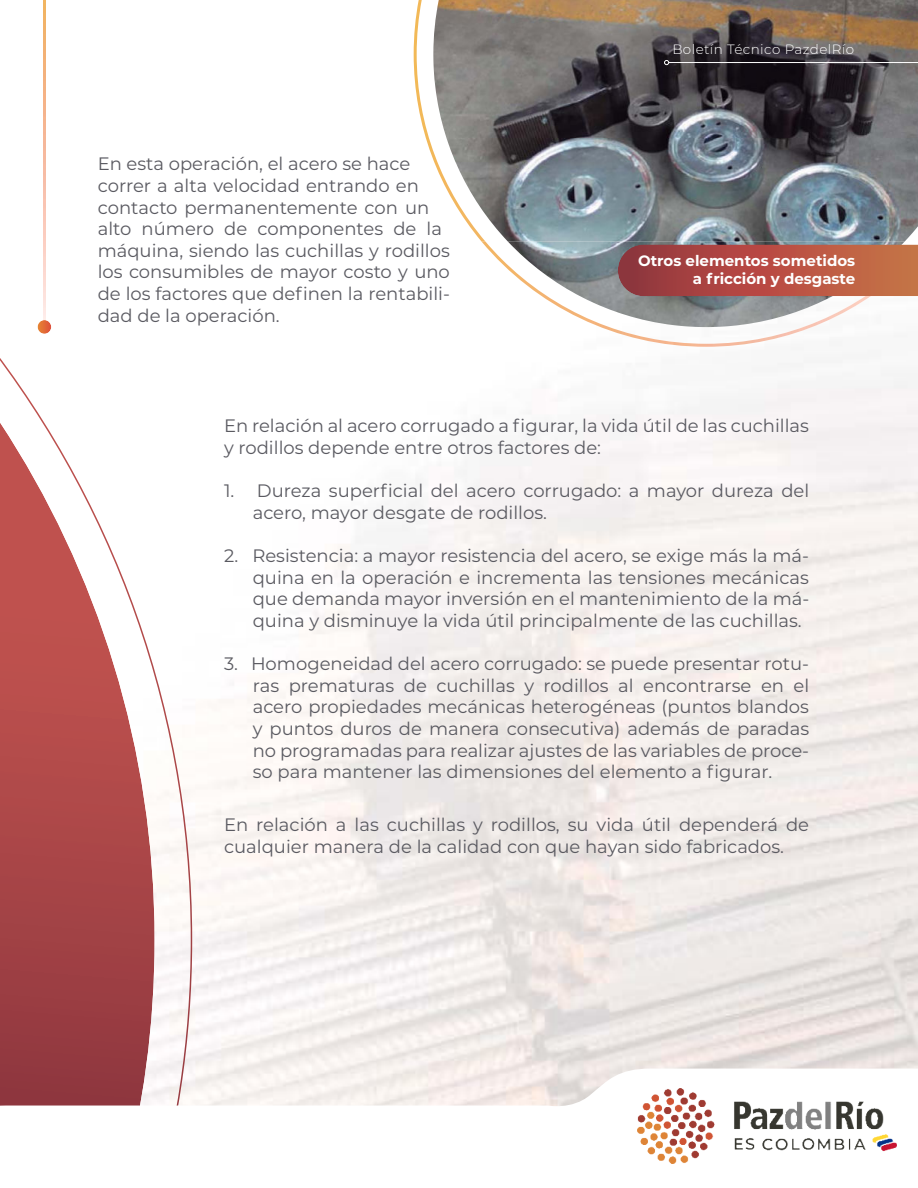
<style>
.page{position:relative;width:918px;height:1188px;background:#fff}
.page>*{position:absolute;margin:0;border:0;box-sizing:border-box;transform-origin:0 0}
.t1{font:18px/21.6px "Montserrat";color:#5a5a61}
.t2{font:700 15px/18px "Montserrat";color:#fff;text-align:right}
.t3{font:300 13.5px "Montserrat";letter-spacing:.03em;color:#fff}
</style>
<div class="page">
<img style="left:43px;top:0;width:875px;height:1069px">
<img style="left:414px;top:0;width:19px;height:242px">
<img style="left:482px;top:242px;width:436px;height:105px">
<img style="left:433px;top:0;width:480px;height:242px">
<img style="left:508px;top:242px;width:192px;height:85px">
<img style="left:44px;top:0;width:1px;height:301px">
<svg style="left:618px;top:245px;width:300px;height:51px;background:#b15144"></svg>
<svg style="left:0;top:301px;width:193px;height:768px"></svg>
<hr style="left:669px;top:62px;width:249px;height:1px;background:#fff">
<svg style="left:664px;top:60px;width:5px;height:5px"></svg>
<svg style="left:0;top:1069px;width:638px;height:8px;fill:#f3ece9"></svg>
<svg style="left:0;top:1077px;width:897px;height:87px"></svg>
<img style="left:638px;top:1088px;width:258px;height:75px">
<p class="t1" style="left:98px;top:155px;width:354px">En esta operación, el acero se hace correr a alta velocidad entrando en contacto permanentemente con un alto número de componentes de la máquina, siendo las cuchillas y rodillos los consumibles de mayor costo y uno de los factores que definen la rentabili&shy;dad de la operación.</p>
<p class="t3" style="left:672px;top:41px;width:183px">Boletín Técnico PazdelRío</p>
<p class="t2" style="left:638px;top:252px;width:219px">Otros elementos sometidos a fricción y desgaste</p>
<p class="t1" style="left:224px;top:416px;width:587px">En relación al acero corrugado a figurar, la vida útil de las cuchillas y rodillos depende entre otros factores de:</p>
<p class="t1" style="left:253px;top:481px;width:558px;text-indent:-29px">1. Dureza superficial del acero corrugado: a mayor dureza del acero, mayor desgate de rodillos.</p>
<p class="t1" style="left:253px;top:546px;width:558px;text-align:justify;text-indent:-29px">2. Resistencia: a mayor resistencia del acero, se exige más la má&shy;quina en la operación e incrementa las tensiones mecánicas que demanda mayor inversión en el mantenimiento de la má&shy;quina y disminuye la vida útil principalmente de las cuchillas.</p>
<p class="t1" style="left:253px;top:654px;width:558px;text-align:justify;text-indent:-29px">3. Homogeneidad del acero corrugado: se puede presentar rotu&shy;ras prematuras de cuchillas y rodillos al encontrarse en el acero propiedades mecánicas heterogéneas (puntos blandos y puntos duros de manera consecutiva) además de paradas no programadas para realizar ajustes de las variables de proce&shy;so para mantener las dimensiones del elemento a figurar.</p>
<p class="t1" style="left:224px;top:815px;width:587px">En relación a las cuchillas y rodillos, su vida útil dependerá de cualquier manera de la calidad con que hayan sido fabricados.</p>
</div>
